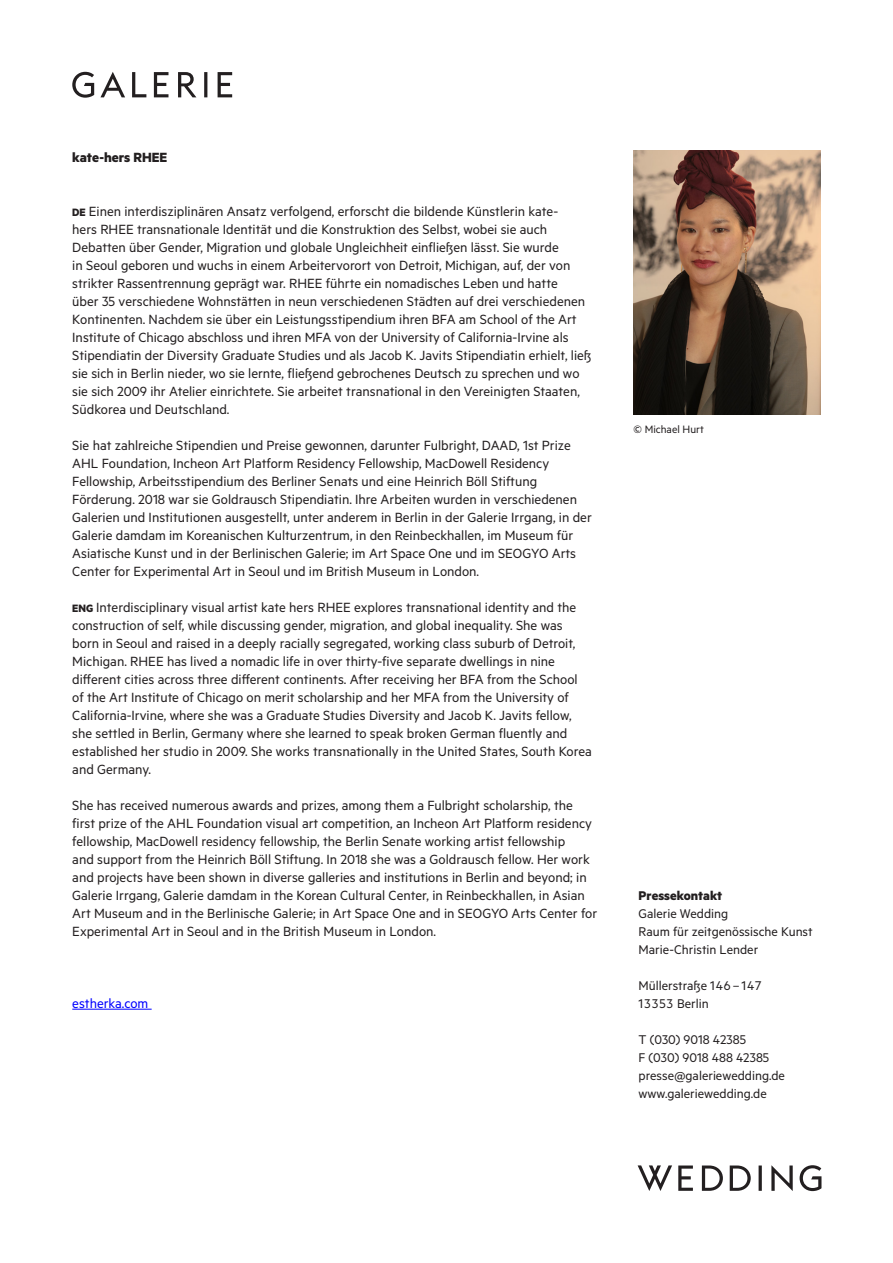
<style>
.page{position:relative;width:893px;height:1263px;background:#fff}
.page>*{position:absolute;margin:0;border:0;box-sizing:border-box;transform-origin:0 0}
.Textkörper{font:15px/18px "Metric";color:#231f20}
.Textkörper-2{font:700 15px "Metric";color:#231f20}
.Textkörper-3{font:15px "Metric";color:#00f}
.t1{font:14.25px "Metric";color:#231f20}
.t2{font:700 14.25px "Metric";color:#231f20}
.Fußnotentext{font:12px "Metric";color:#231f20}
.s1{font-weight:700;font-size:12px}
</style>
<div class="page">
<svg style="left:638px;top:1165px;width:183px;height:26px"></svg>
<svg style="left:72px;top:72px;width:160px;height:26px"></svg>
<hr style="left:72px;top:1009px;width:80px;height:1px;background:#00f">
<img style="left:634px;top:150px;width:187px;height:264px">
<p class="Textkörper-2" style="left:72px;top:148px;width:97px">kate-hers RHEE</p>
<p class="Textkörper" style="left:72px;top:202px;width:521px"><span class="s1">DE</span> Einen interdisziplinären Ansatz verfolgend, erforscht die bildende Künstlerin kate-<br>hers RHEE transnationale Identität und die Konstruktion des Selbst, wobei sie auch Debatten über Gender, Migration und globale Ungleichheit einfließen lässt. Sie wurde<br>in Seoul geboren und wuchs in einem Arbeitervorort von Detroit, Michigan, auf, der von strikter Rassentrennung geprägt war. RHEE führte ein nomadisches Leben und hatte<br>über 35 verschiedene Wohnstätten in neun verschiedenen Städten auf drei verschiedenen Kontinenten. Nachdem sie über ein Leistungsstipendium ihren BFA am School of the Art Institute of Chicago abschloss und ihren MFA von der University of California-Irvine als Stipendiatin der Diversity Graduate Studies und als Jacob K. Javits Stipendiatin erhielt, ließ sie sich in Berlin nieder, wo sie lernte, fließend gebrochenes Deutsch zu sprechen und wo sie sich 2009 ihr Atelier einrichtete. Sie arbeitet transnational in den Vereinigten Staaten, Südkorea und Deutschland.</p>
<p class="Textkörper" style="left:72px;top:436px;width:521px">Sie hat zahlreiche Stipendien und Preise gewonnen, darunter Fulbright, DAAD, 1st Prize AHL Foundation, Incheon Art Platform Residency Fellowship, MacDowell Residency Fellowship, Arbeitsstipendium des Berliner Senats und eine Heinrich Böll Stiftung Förderung. 2018 war sie Goldrausch Stipendiatin. Ihre Arbeiten wurden in verschiedenen Galerien und Institutionen ausgestellt, unter anderem in Berlin in der Galerie Irrgang, in der Galerie damdam im Koreanischen Kulturzentrum, in den Reinbeckhallen, im Museum für Asiatische Kunst und in der Berlinischen Galerie; im Art Space One und im SEOGYO Arts Center for Experimental Art in Seoul und im British Museum in London.</p>
<p class="Textkörper" style="left:72px;top:598px;width:521px"><span class="s1">ENG</span> Interdisciplinary visual artist kate hers RHEE explores transnational identity and the construction of self, while discussing gender, migration, and global inequality. She was born in Seoul and raised in a deeply racially segregated, working class suburb of Detroit, Michigan. RHEE has lived a nomadic life in over thirty-five separate dwellings in nine different cities across three different continents. After receiving her BFA from the School of the Art Institute of Chicago on merit scholarship and her MFA from the University of California-Irvine, where she was a Graduate Studies Diversity and Jacob K. Javits fellow, she settled in Berlin, Germany where she learned to speak broken German fluently and established her studio in 2009. She works transnationally in the United States, South Korea and Germany.</p>
<p class="Textkörper" style="left:72px;top:796px;width:526px">She has received numerous awards and prizes, among them a Fulbright scholarship, the first prize of the AHL Foundation visual art competition, an Incheon Art Platform residency fellowship, MacDowell residency fellowship, the Berlin Senate working artist fellowship<br>and support from the Heinrich Böll Stiftung. In 2018 she was a Goldrausch fellow. Her work and projects have been shown in diverse galleries and institutions in Berlin and beyond; in Galerie Irrgang, Galerie damdam in the Korean Cultural Center, in Reinbeckhallen, in Asian Art Museum and in the Berlinische Galerie; in Art Space One and in SEOGYO Arts Center for Experimental Art in Seoul and in the British Museum in London.</p>
<p class="Textkörper-3" style="left:72px;top:995px;width:78px">estherka.com</p>
<p class="Fußnotentext" style="left:634px;top:422px;width:72px">© Michael Hurt</p>
<p class="t2" style="left:639px;top:887px;width:85px">Pressekontakt</p>
<p class="t1" style="left:639px;top:905px;width:91px">Galerie Wedding</p>
<p class="t1" style="left:639px;top:923px;width:176px">Raum für zeitgenössische Kunst</p>
<p class="t1" style="left:639px;top:941px;width:121px">Marie-Christin Lender</p>
<p class="t1" style="left:639px;top:977px;width:125px">Müllerstraße 146 – 147</p>
<p class="t1" style="left:639px;top:995px;width:72px">13353 Berlin</p>
<p class="t1" style="left:639px;top:1031px;width:109px">T (030) 9018 42385</p>
<p class="t1" style="left:639px;top:1049px;width:132px">F (030) 9018 488 42385</p>
<p class="t1" style="left:639px;top:1067px;width:148px">presse@galeriewedding.de</p>
<p class="t1" style="left:639px;top:1085px;width:130px">www.galeriewedding.de</p>
</div>
